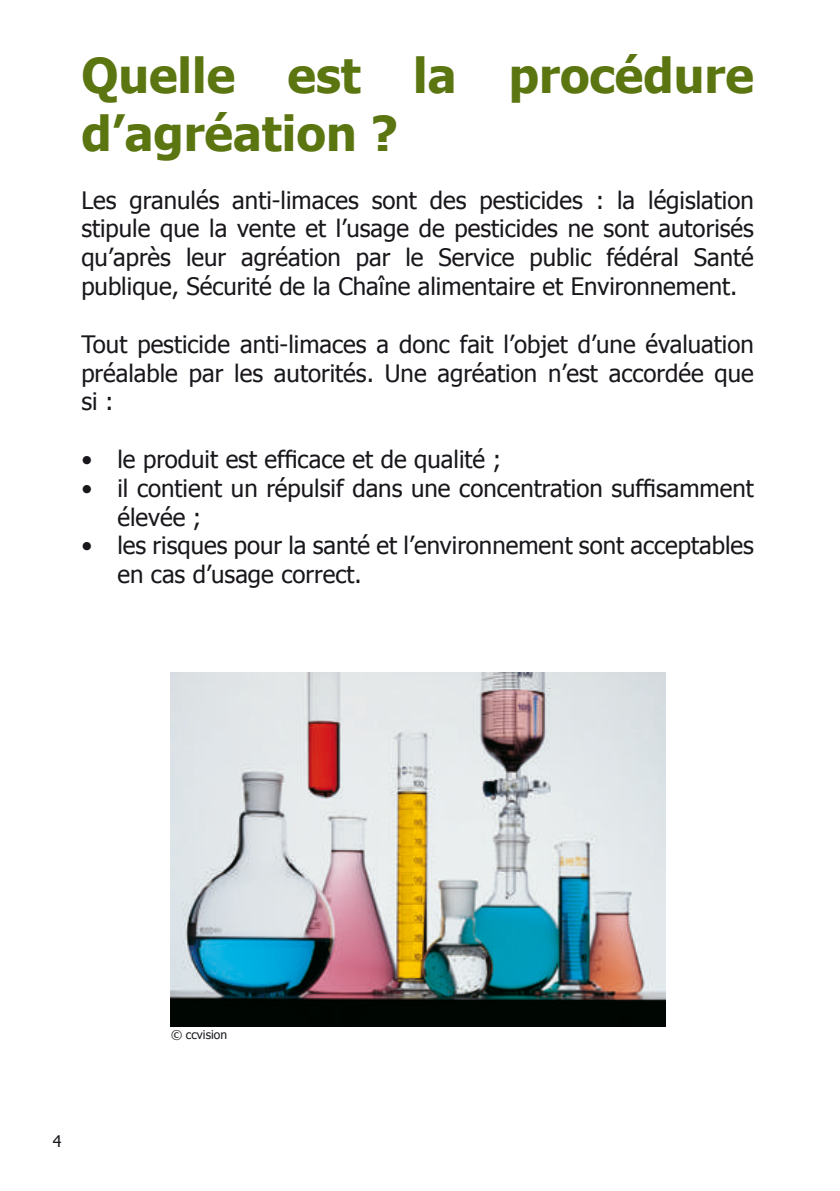
<style>
.page{position:relative;width:840px;height:1191px;background:#fff}
.page>*{position:absolute;margin:0;border:0;box-sizing:border-box;transform-origin:0 0}
.t1{font:700 48px/57.6px "Tahoma";color:#5b7510}
.t2{font:24px/28.8px "Tahoma";color:#1a171c;text-align:justify}
.t3{font:16px "Tahoma";color:#1a171c}
.t4{font:12px "Tahoma";color:#1a171c}
</style>
<div class="page">
<img style="left:170px;top:672px;width:494px;height:354px">
<h1 class="t1" style="left:81px;top:44px;width:673px">Quelle est la procédure d’agréation ?</h1>
<p class="t2" style="left:81px;top:184px;width:673px">Les granulés anti-limaces sont des pesticides : la législation stipule que la vente et l’usage de pesticides ne sont autorisés qu’après leur agréation par le Service public fédéral Santé publique, Sécurité de la Chaîne alimentaire et Environnement.</p>
<p class="t2" style="left:81px;top:328px;width:673px">Tout pesticide anti-limaces a donc fait l’objet d’une évaluation préalable par les autorités. Une agréation n’est accordée que si :</p>
<p class="t2" style="left:117px;top:443px;width:637px;text-align:left">le produit est efficace et de qualité ;<br>il contient un répulsif dans une concentration suffisamment élevée ;<br>les risques pour la santé et l’environnement sont acceptables en cas d’usage correct.</p>
<p class="t2" style="left:81px;top:443px;width:12px">• •</p>
<p class="t2" style="left:81px;top:530px;width:12px">•</p>
<p class="t3" style="left:53px;top:1130px;width:10px">4</p>
<p class="t4" style="left:171px;top:1027px;width:57px">© ccvision</p>
</div>
